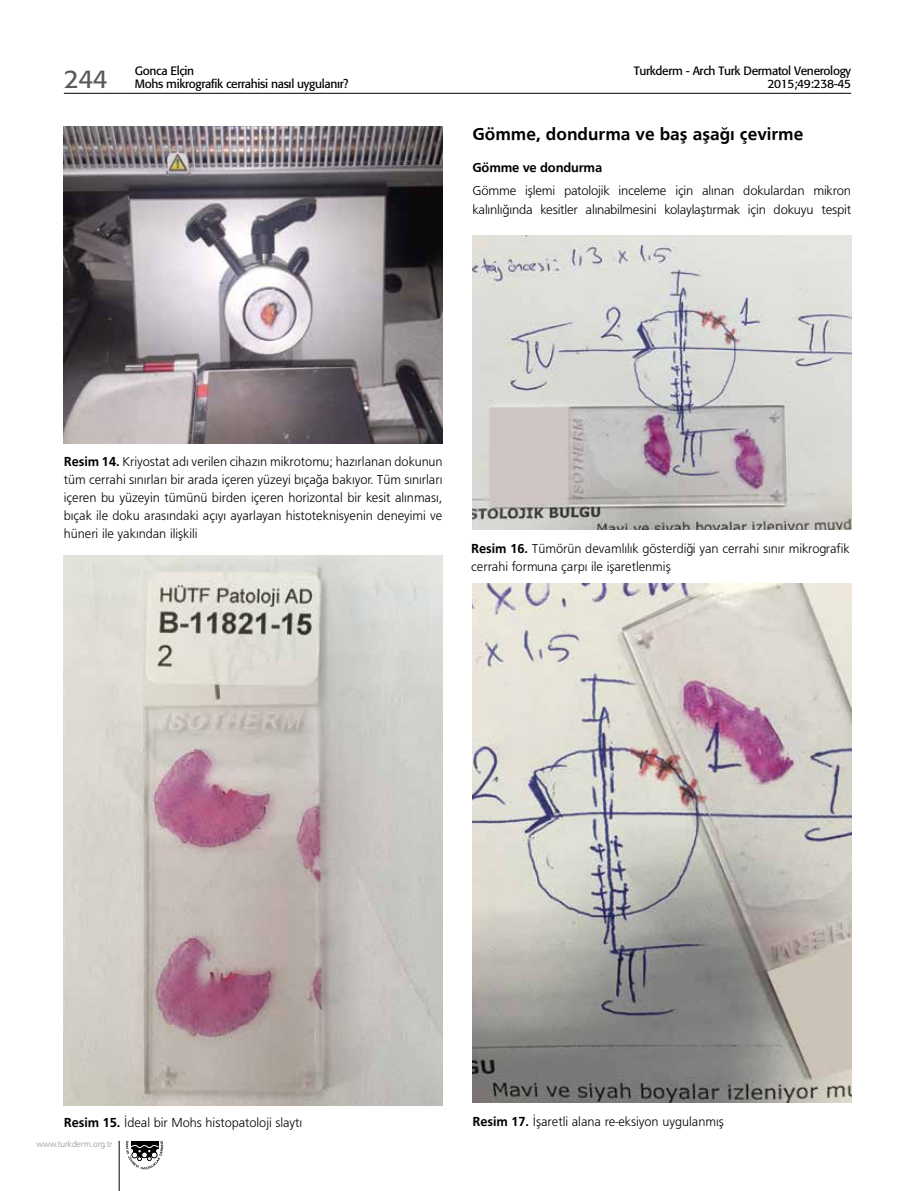
<style>
.page{position:relative;width:915px;height:1191px;background:#fff}
.page>*{position:absolute;margin:0;border:0;box-sizing:border-box;transform-origin:0 0}
.t1{font:25.5px "Formata Tr";color:#58595b}
.t2{font:18px "Frugal Bold Tr";color:#000}
.t3{font:13.5px/18px "Frugal Normal Tr";color:#000}
.t4{font:13.5px "Frugal Bold Tr";letter-spacing:-.015em;color:#000}
.t5{font:12px/12.8px "Formata Tr";letter-spacing:-.025em;color:#000;text-align:right}
.t6{font:9px "Frugal Normal Tr";letter-spacing:-.01em;color:#939598}
.s1{font-family:"Frugal Bold Tr"}
</style>
<div class="page">
<svg style="left:126px;top:1140px;width:37px;height:29px"></svg>
<hr style="left:119px;top:1140px;width:1px;height:51px;background:#000">
<hr style="left:64px;top:93px;width:786px;height:1px;background:#000">
<img style="left:64px;top:127px;width:378px;height:316px">
<img style="left:64px;top:556px;width:378px;height:549px">
<img style="left:472px;top:236px;width:378px;height:293px">
<img style="left:472px;top:583px;width:378px;height:519px">
<h1 class="t1" style="left:64px;top:64px;width:45px">244</h1>
<p class="t5" style="left:135px;top:65px;width:215px;text-align:left">Gonca Elçin<br>Mohs mikrografik cerrahisi nasıl uygulanır?</p>
<p class="t5" style="left:633px;top:65px;width:219px">Turkderm - Arch Turk Dermatol Venerology<br>2015;49:238-45</p>
<h2 class="t2" style="left:472px;top:123px;width:332px">Gömme, dondurma ve baş aşağı çevirme</h2>
<p class="t4" style="left:472px;top:159px;width:131px">Gömme ve dondurma</p>
<p class="t3" style="left:472px;top:181px;width:380px;line-height:19.2px">Gömme işlemi patolojik inceleme için alınan dokulardan mikron kalınlığında kesitler alınabilmesini kolaylaştırmak için dokuyu tespit</p>
<p class="t3" style="left:64px;top:453px;width:380px;text-align:justify"><span class="s1">Resim 14.</span> Kriyostat adı verilen cihazın mikrotomu; hazırlanan dokunun tüm cerrahi sınırları bir arada içeren yüzeyi bıçağa bakıyor. Tüm sınırları içeren bu yüzeyin tümünü birden içeren horizontal bir kesit alınması, bıçak ile doku arasındaki açıyı ayarlayan histoteknisyenin deneyimi ve hüneri ile yakından ilişkili</p>
<p class="t3" style="left:471px;top:539px;width:380px"><span class="s1">Resim 16.</span> Tümörün devamlılık gösterdiği yan cerrahi sınır mikrografik cerrahi formuna çarpı ile işaretlenmiş</p>
<p class="t3" style="left:64px;top:1113px;width:240px"><span class="s1">Resim 15.</span> İdeal bir Mohs histopatoloji slaytı</p>
<p class="t6" style="left:37px;top:1139px;width:77px">www.turkderm.org.tr</p>
<p class="t3" style="left:472px;top:1112px;width:253px"><span class="s1">Resim 17.</span> İşaretli alana re-eksiyon uygulanmış</p>
</div>
